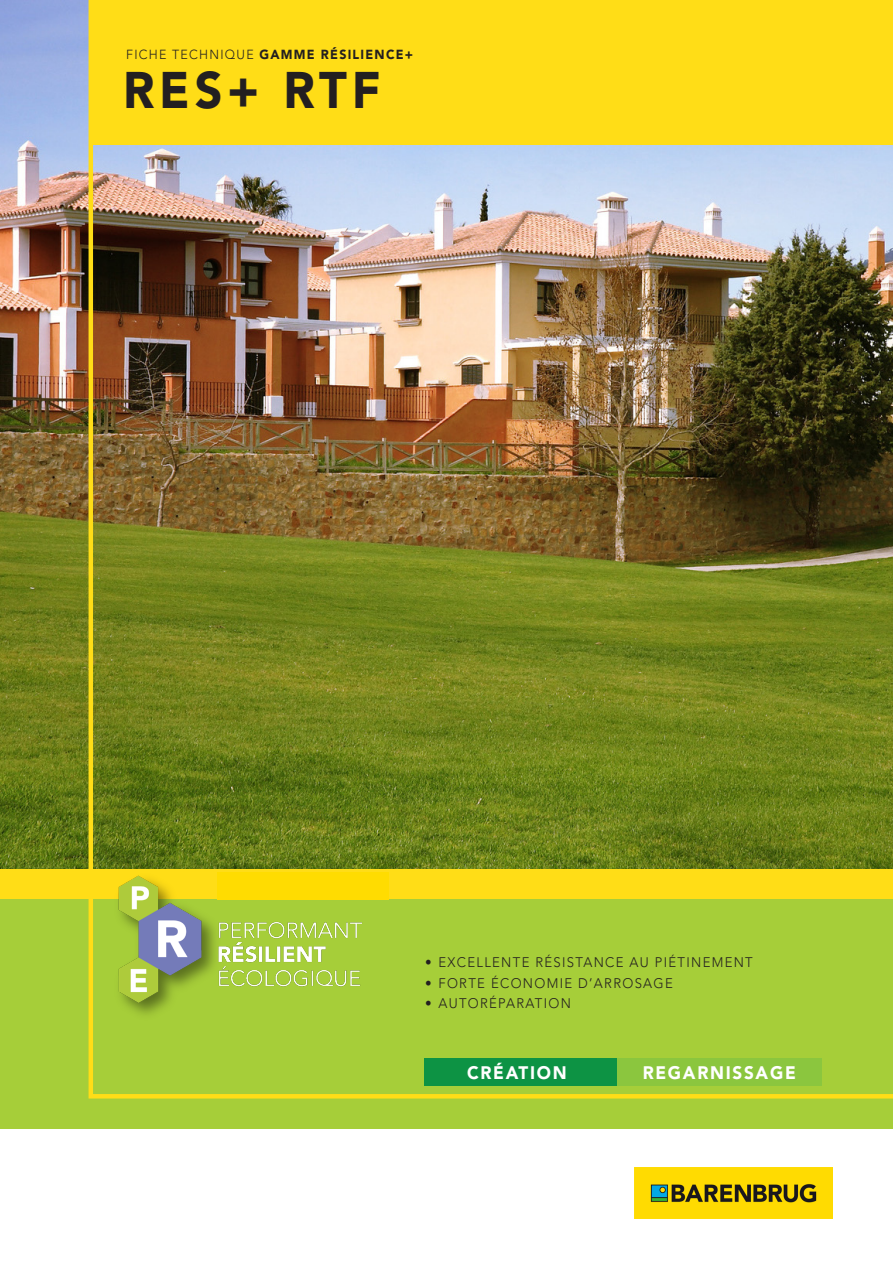
<style>
.page{position:relative;width:893px;height:1263px;background:#fff}
.page>*{position:absolute;margin:0;border:0;box-sizing:border-box;transform-origin:0 0}
.t1{font:900 51px "Avenir LT Std";letter-spacing:.1em;color:#231f20;scale:.95 1}
.t2{font:900 18px "Avenir LT Std";letter-spacing:.1em;color:#fff;scale:.95 1}
.t3{font:300 13.8px "Avenir LT Std";letter-spacing:.1em;color:#231f20;scale:.95 1}
.t4{font:900 13.05px "Avenir LT Std";letter-spacing:.1em;color:#231f20;scale:.95 1}
.s1{font-weight:300}
</style>
<div class="page">
<img style="left:0;top:0;width:89px;height:870px">
<div style="left:0;top:870px;width:893px;height:40px;background:#ffdd17"></div>
<div style="left:0;top:899px;width:893px;height:230px;background:#a6ce39"></div>
<img style="left:89px;top:0;width:804px;height:1098px">
<img style="left:634px;top:1167px;width:199px;height:51px">
<div style="left:217px;top:872px;width:171px;height:27px;background:#ffdc01"></div>
<div style="left:617px;top:1059px;width:205px;height:27px;background:#8bc63e"></div>
<p class="t4" style="left:126px;top:47px;width:304px"><span class="s1">FICHE TECHNIQUE</span> GAMME RÉSILIENCE+</p>
<p class="t1" style="left:123px;top:59px;width:272px">RES+ RTF</p>
<p class="t3" style="left:425px;top:954px;width:346px">• EXCELLENTE RÉSISTANCE AU PIÉTINEMENT</p>
<p class="t3" style="left:425px;top:975px;width:262px">• FORTE ÉCONOMIE D’ARROSAGE</p>
<p class="t3" style="left:425px;top:995px;width:155px">• AUTORÉPARATION</p>
<p class="t2" style="left:467px;top:1062px;width:106px">CRÉATION</p>
<p class="t2" style="left:643px;top:1062px;width:163px">REGARNISSAGE</p>
</div>
